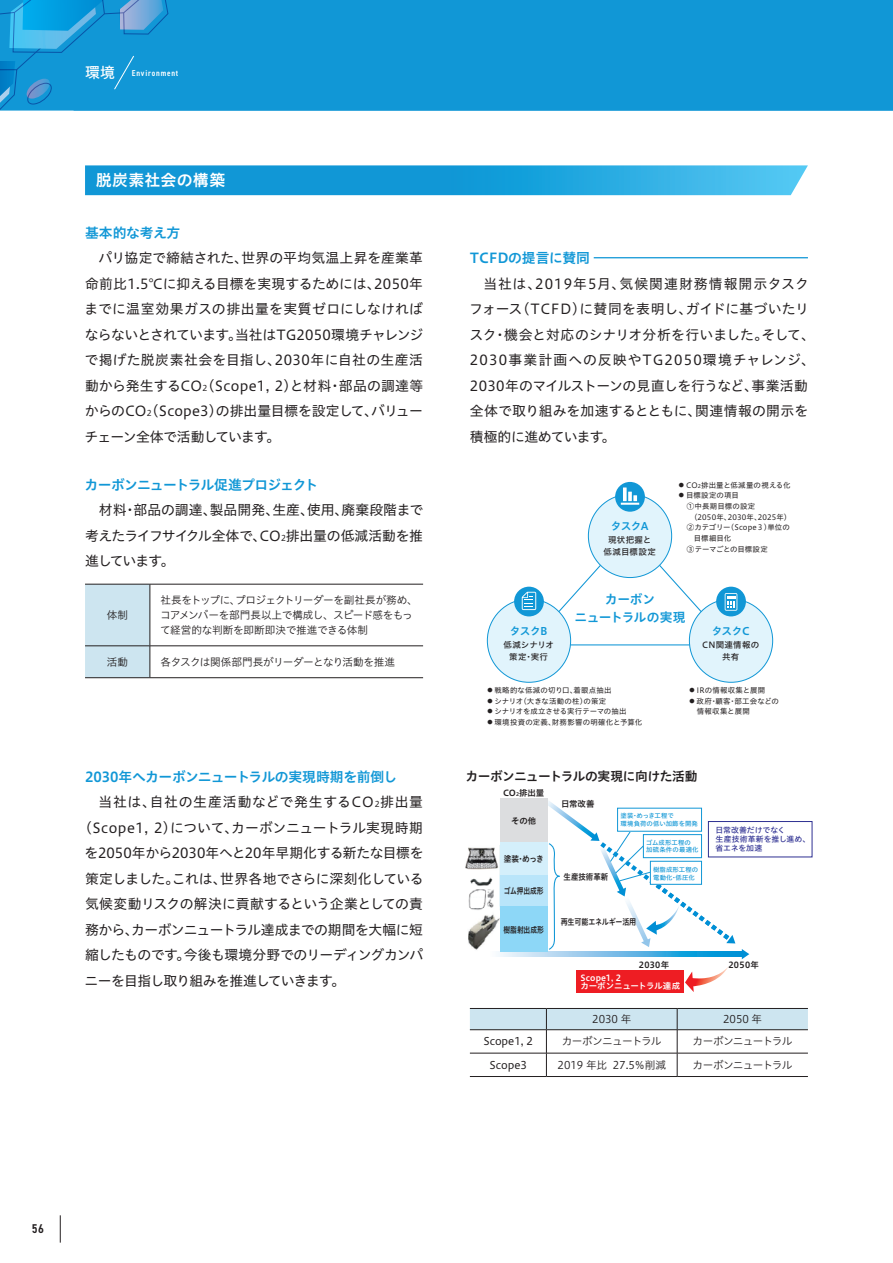
<style>
.page{position:relative;width:893px;height:1263px;background:#fff}
.page>*{position:absolute;margin:0;border:0;box-sizing:border-box;transform-origin:0 0}
.t1{font:15.9px "Hiragino UD Sans Std N W6";letter-spacing:.015em;color:#fff}
.t2{font:13.8px/25.5px "Hiragino UD Sans Std N W4";letter-spacing:-.005em;color:#231f20;text-align:justify}
.t3{font:13.8px/25.5px "Hiragino UD Sans Std N W4";letter-spacing:.02em;color:#231f20}
.t4{font:13.8px "Hiragino UD Sans Std N W4";letter-spacing:-.035em;color:#231f20}
.t5{font:13.8px "Hiragino UD Sans Std N W6";letter-spacing:-.03em;color:#1197d6}
.t6{font:13.8px "Hiragino UD Sans Std N W4";letter-spacing:-.04em;color:#231f20}
.t7{font:13.8px "Hiragino UD Sans Std N W4";letter-spacing:.055em;color:#231f20}
.t8{font:13.8px "Hiragino UD Sans Std N W4";letter-spacing:-.06em;color:#231f20}
.t9{font:13.8px "Hiragino UD Sans Std N W6";letter-spacing:-.07em;color:#1197d6}
.t10{font:13.8px "Hiragino UD Sans Std N W4";letter-spacing:-.05em;color:#231f20}
.t11{font:12.75px "Hiragino UD Sans Std N W6";letter-spacing:-.035em;color:#231f20}
.t12{font:12.75px/18.1px "Hiragino UD Sans Std N W6";letter-spacing:-.03em;color:#1197d6;text-align:center}
.t13{font:600 condensed 12.75px "DIN2014";color:#231f20}
.t14{font:10.65px/14.9px "Hiragino UD Sans Std N W3";letter-spacing:-.035em;color:#231f20}
.t15{font:10.65px "Hiragino UD Sans Std N W3";letter-spacing:-.07em;color:#231f20}
.t16{font:10.65px "Hiragino UD Sans Std N W4";color:#231f20}
.t17{font:10.65px "Hiragino UD Sans Std N W6";letter-spacing:-.04em;color:#1197d6}
.t18{font:8.55px/11.7px "Hiragino UD Sans Std N W5";letter-spacing:.03em;color:#231f20;text-align:center}
.t19{font:8.55px/8.2px "Hiragino UD Sans Std N W6";letter-spacing:-.005em;color:#fff}
.t20{font:600 condensed 8.55px "DIN2014";letter-spacing:.095em;color:#fff}
.t21{font:8.55px/11.7px "Hiragino UD Sans Std N W5";letter-spacing:.01em;color:#231f20;text-align:center}
.t22{font:8.55px "Hiragino UD Sans Std N W6";letter-spacing:.04em;color:#231f20}
.t23{font:8.4px "Hiragino UD Sans Std N W6";letter-spacing:-.01em;color:#231f20}
.t24{font:8.4px "Hiragino UD Sans Std N W6";letter-spacing:-.01em;color:#231f20;scale:.8 1}
.t25{font:8.4px "Hiragino UD Sans Std N W6";letter-spacing:-.01em;color:#231f20;scale:.83 1}
.t26{font:8.4px "Hiragino UD Sans Std N W6";letter-spacing:-.01em;color:#231f20;scale:.9 1}
.t27{font:8.4px "Hiragino UD Sans Std N W6";letter-spacing:-.01em;color:#231f20;scale:.88 1}
.t28{font:8.1px "Hiragino UD Sans Std N W4";color:#231f20}
.t29{font:7.8px/9.1px "Hiragino UD Sans Std N W5";letter-spacing:-.01em;color:#2e3092}
.t30{font:7.5px/10.6px "Hiragino UD Sans Std N W4";letter-spacing:.02em;color:#231f20}
.t31{font:7.5px "Hiragino UD Sans Std N W4";letter-spacing:-.01em;color:#231f20}
.t32{font:6.45px/7.5px "Hiragino UD Sans Std N W5";letter-spacing:.015em;color:#1197d6}
.s1{font-family:"Hiragino UD Sans Std N W5";font-weight:400;font-stretch:normal;font-size:14.85px}
.s2{font-size:8.1px}
.s3{font-size:5.25px}
</style>
<div class="page">
<div style="left:178px;top:0;width:715px;height:111px;background:#1197d6"></div>
<svg style="left:60px;top:1215px;width:1px;height:27px"></svg>
<svg style="left:0;top:0;width:178px;height:111px;background:#1c9ad7"></svg>
<hr style="left:594px;top:257px;width:214px;height:1px;background:#1197d6">
<svg style="left:85px;top:165px;width:723px;height:30px;background:#24a4dd"></svg>
<div style="left:85px;top:585px;width:65px;height:92px;background:#cde5f0"></div>
<hr style="left:85px;top:584px;width:65px;height:1px;background:#231f20">
<hr style="left:150px;top:584px;width:273px;height:1px;background:#231f20">
<hr style="left:150px;top:584px;width:1px;height:62px;background:#231f20">
<hr style="left:85px;top:645px;width:65px;height:1px;background:#231f20">
<hr style="left:150px;top:645px;width:273px;height:1px;background:#231f20">
<hr style="left:150px;top:646px;width:1px;height:31px;background:#231f20">
<hr style="left:85px;top:677px;width:65px;height:1px;background:#231f20">
<hr style="left:150px;top:677px;width:273px;height:1px;background:#231f20">
<div style="left:689px;top:599px;width:84px;height:83px;background:#e1f4fc;border-radius:50%"></div>
<div style="left:588px;top:494px;width:84px;height:83px;background:#e1f4fc;border-radius:50%"></div>
<div style="left:487px;top:599px;width:84px;height:83px;background:#e1f4fc;border-radius:50%"></div>
<svg style="left:716px;top:587px;width:30px;height:29px"></svg>
<div style="left:615px;top:482px;width:30px;height:30px;background:#1197d6;border-radius:50%"></div>
<svg style="left:514px;top:587px;width:30px;height:29px"></svg>
<svg style="left:623px;top:487px;width:4px;height:14px"></svg>
<svg style="left:621px;top:492px;width:18px;height:13px"></svg>
<svg style="left:522px;top:531px;width:215px;height:115px"></svg>
<div style="left:576px;top:970px;width:108px;height:23px;background:#ee1d23"></div>
<img style="left:465px;top:846px;width:35px;height:106px">
<svg style="left:498px;top:952px;width:46px;height:4px"></svg>
<div style="left:500px;top:906px;width:47px;height:46px;background:#8dd7f7"></div>
<div style="left:500px;top:874px;width:47px;height:32px;background:#b9e5fa"></div>
<div style="left:500px;top:842px;width:47px;height:32px;background:#d4effb"></div>
<div style="left:500px;top:799px;width:47px;height:43px;background:#dcdddf"></div>
<div style="left:708px;top:821px;width:104px;height:36px;border:1px solid #2e3092"></div>
<svg style="left:544px;top:799px;width:205px;height:160px"></svg>
<svg style="left:685px;top:967px;width:43px;height:25px"></svg>
<hr style="left:470px;top:1076px;width:76px;height:1px;background:#231f20">
<hr style="left:546px;top:1076px;width:131px;height:1px;background:#231f20">
<hr style="left:677px;top:1076px;width:131px;height:1px;background:#231f20">
<svg style="left:470px;top:1008px;width:338px;height:68px"></svg>
<p class="t20" style="left:85px;top:67px;width:95px"><span class="s1">環境</span> Environment</p>
<p class="t1" style="left:96px;top:168px;width:131px">脱炭素社会の構築</p>
<p class="t5" style="left:85px;top:222px;width:97px">基本的な考え方</p>
<p class="t2" style="left:85px;top:244px;width:340px;text-indent:14px">パリ協定で締結された、世界の平均気温上昇を産業革命前比1.5℃に抑える目標を実現するためには、2050年までに温室効果ガスの排出量を実質ゼロにしなければならないとされています。当社はTG2050環境チャレンジで掲げた脱炭素社会を目指し、2030年に自社の生産活動から発生するCO（Scope1, 2）と材料・部品の調達等</p>
<p class="t28" style="left:202px;top:382px;width:6px">2</p>
<p class="t2" style="left:85px;top:397px;width:340px">からのCO（Scope3）の排出量目標を設定して、バリュー</p>
<p class="t28" style="left:147px;top:407px;width:6px">2</p>
<p class="t10" style="left:85px;top:426px;width:197px">チェーン全体で活動しています。</p>
<p class="t9" style="left:84px;top:474px;width:235px">カーボンニュートラル促進プロジェクト</p>
<p class="t2" style="left:85px;top:497px;width:340px;text-indent:14px">材料・部品の調達、製品開発、生産、使用、廃棄段階まで考えたライフサイクル全体で、CO<span class="s2">2</span>排出量の低減活動を推進しています。</p>
<p class="t14" style="left:107px;top:607px;width:23px">体制</p>
<p class="t14" style="left:160px;top:592px;width:259px">社長をトップに、プロジェクトリーダーを副社長が務め、コアメンバーを部門長以上で構成し、スピード感をもって経営的な判断を即断即決で推進できる体制</p>
<p class="t14" style="left:107px;top:654px;width:23px">活動</p>
<p class="t14" style="left:161px;top:654px;width:236px">各タスクは関係部門長がリーダーとなり活動を推進</p>
<p class="t5" style="left:85px;top:766px;width:314px">2030年へカーボンニュートラルの実現時期を前倒し</p>
<p class="t7" style="left:99px;top:791px;width:326px">当社は、自社の生産活動などで発生するCO<span class="s2">2</span>排出量</p>
<p class="t2" style="left:78px;top:814px;width:346px">（Scope1, 2）について、カーボンニュートラル実現時期</p>
<p class="t2" style="left:85px;top:839px;width:340px">を2050年から2030年へと20年早期化する新たな目標を</p>
<p class="t4" style="left:85px;top:868px;width:340px">策定しました。これは、世界各地でさらに深刻化している</p>
<p class="t4" style="left:85px;top:893px;width:340px">気候変動リスクの解決に貢献するという企業としての責</p>
<p class="t4" style="left:85px;top:919px;width:340px">務から、カーボンニュートラル達成までの期間を大幅に短</p>
<p class="t6" style="left:85px;top:944px;width:340px">縮したものです。今後も環境分野でのリーディングカンパ</p>
<p class="t8" style="left:85px;top:970px;width:262px">ニーを目指し取り組みを推進していきます。</p>
<p class="t5" style="left:470px;top:247px;width:122px">TCFDの提言に賛同</p>
<p class="t3" style="left:469px;top:270px;width:347px;text-indent:14px">当社は、2019年5月、気候関連財務情報開示タスクフォース（TCFD）に賛同を表明し、ガイドに基づいたリスク・機会と対応のシナリオ分析を行いました。そして、<br>2030事業計画への反映やTG2050環境チャレンジ、<br>2030年のマイルストーンの見直しを行うなど、事業活動全体で取り組みを加速するとともに、関連情報の開示を積極的に進めています。</p>
<p class="t17" style="left:611px;top:518px;width:39px">タスクA</p>
<p class="t18" style="left:604px;top:533px;width:54px">現状把握と低減目標設定</p>
<p class="t30" style="left:679px;top:479px;width:113px"><span class="s3">●</span> CO<span class="s3">2</span>排出量と低減量の視える化</p>
<p class="t30" style="left:679px;top:490px;width:114px"><span class="s3">●</span> 目標設定の項目<br><span class="s3">　</span> ①中長期目標の設定<br>　　（2050年、2030年、2025年）<span class="s3">　</span> ②カテゴリー（Scope３）単位の　　目標細目化<br><span class="s3">　</span> ③テーマごとの目標設定</p>
<p class="t12" style="left:575px;top:589px;width:112px">カーボン<br>ニュートラルの実現</p>
<p class="t17" style="left:510px;top:623px;width:39px">タスクB</p>
<p class="t21" style="left:503px;top:638px;width:52px">低減シナリオ策定・実行</p>
<p class="t30" style="left:487px;top:684px;width:126px"><span class="s3">●</span> 戦略的な低減の切り口、着眼点抽出</p>
<p class="t30" style="left:487px;top:695px;width:120px"><span class="s3">●</span> シナリオ（大きな活動の柱）の策定</p>
<p class="t31" style="left:487px;top:706px;width:141px"><span class="s3">●</span> シナリオを成立させる実行テーマの抽出</p>
<p class="t30" style="left:487px;top:716px;width:156px"><span class="s3">●</span> 環境投資の定義、財務影響の明確化と予算化</p>
<p class="t17" style="left:712px;top:623px;width:39px">タスクC</p>
<p class="t18" style="left:702px;top:638px;width:59px">CN関連情報の共有</p>
<p class="t30" style="left:689px;top:684px;width:78px"><span class="s3">●</span> IRの情報収集と展開</p>
<p class="t30" style="left:689px;top:695px;width:91px"><span class="s3">●</span> 政府・顧客・部工会などの　情報収集と展開</p>
<p class="t11" style="left:465px;top:767px;width:234px">カーボンニュートラルの実現に向けた活動</p>
<p class="t23" style="left:503px;top:786px;width:42px">CO<sub>2</sub>排出量</p>
<p class="t23" style="left:511px;top:815px;width:27px">その他</p>
<p class="t26" style="left:504px;top:853px;width:46px">塗装・めっき</p>
<p class="t24" style="left:504px;top:884px;width:51px">ゴム押出成形</p>
<p class="t24" style="left:504px;top:923px;width:52px">樹脂射出成形</p>
<p class="t23" style="left:561px;top:797px;width:35px">日常改善</p>
<p class="t32" style="left:621px;top:812px;width:79px">塗装・めっき工程で<br>環境負荷の低い加飾を開発</p>
<p class="t32" style="left:646px;top:838px;width:54px">ゴム成形工程の加硫条件の最適化</p>
<p class="t32" style="left:653px;top:865px;width:47px">樹脂成形工程の電動化・低圧化</p>
<p class="t27" style="left:563px;top:870px;width:53px">生産技術革新</p>
<p class="t25" style="left:561px;top:915px;width:93px">再生可能エネルギー活用</p>
<p class="t29" style="left:715px;top:825px;width:96px">日常改善だけでなく<br>生産技術革新を推し進め、省エネを加速</p>
<p class="t22" style="left:639px;top:958px;width:32px">2030年</p>
<p class="t22" style="left:728px;top:958px;width:32px">2050年</p>
<p class="t19" style="left:580px;top:973px;width:101px">Scope1, 2<br>カーボンニュートラル達成</p>
<p class="t14" style="left:592px;top:1011px;width:41px">2030 年</p>
<p class="t14" style="left:723px;top:1011px;width:41px">2050 年</p>
<p class="t16" style="left:483px;top:1033px;width:51px">Scope1, 2</p>
<p class="t15" style="left:562px;top:1033px;width:101px">カーボンニュートラル</p>
<p class="t15" style="left:692px;top:1033px;width:101px">カーボンニュートラル</p>
<p class="t16" style="left:489px;top:1057px;width:39px">Scope3</p>
<p class="t14" style="left:558px;top:1057px;width:110px">2019 年⽐ 27.5％削減</p>
<p class="t15" style="left:692px;top:1057px;width:101px">カーボンニュートラル</p>
<p class="t13" style="left:32px;top:1220px;width:14px">56</p>
</div>
